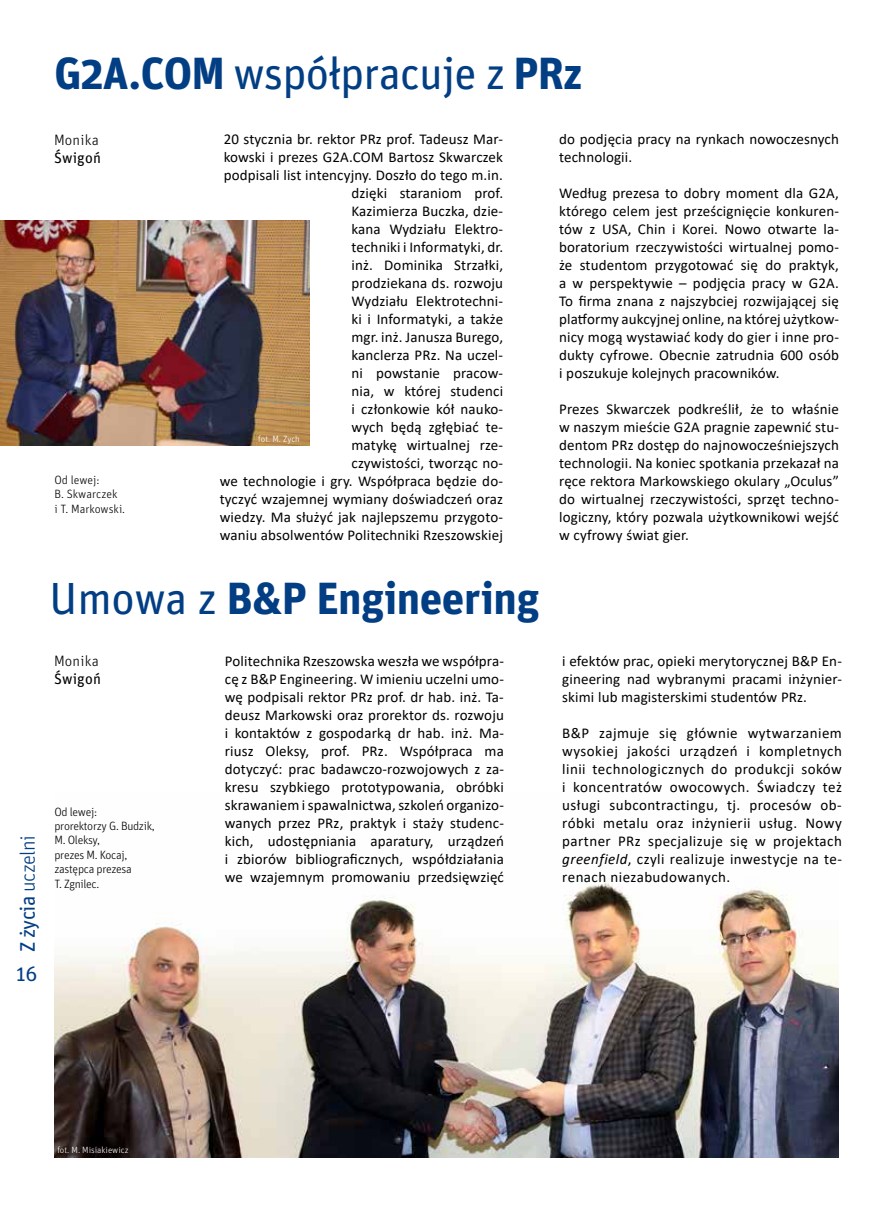
<style>
.page{position:relative;width:893px;height:1212px;background:#fff}
.page>*{position:absolute;margin:0;border:0;box-sizing:border-box;transform-origin:0 0}
.t1{font:45px "Unit Pro";letter-spacing:-.02em;color:#023e84}
.t2{font:700 45px "Unit Pro";letter-spacing:-.01em;color:#023e84}
.t3{font:300 21px "Unit Pro";letter-spacing:-.03em;color:#023e84}
.t4{font:21px "Unit Pro";color:#023e84}
.t5{font:15px/18px "Calibri";letter-spacing:.01em;color:#000;text-align:justify}
.t6{font:300 15px "Unit Pro";letter-spacing:.015em;color:#000}
.t7{font:15px "Unit Pro";letter-spacing:.015em;color:#000}
.t8{font:300 12px/14.4px "Unit Pro";letter-spacing:-.025em;color:#000}
.t9{font:300 12px/14.4px "Unit Pro";color:#000}
.t10{font:300 9px "Unit Pro";color:#fff}
.s1{font-weight:700}
.s2{font-weight:400}
.s3{font-style:italic}
</style>
<div class="page">
<img style="left:54px;top:878px;width:785px;height:280px">
<img style="left:0;top:221px;width:309px;height:224px">
<h1 class="t1" style="left:54px;top:45px;width:530px"><span class="s1">G2A.COM</span> współpracuje z <span class="s1">PRz</span></h1>
<p class="t6" style="left:54px;top:131px;width:46px">Monika</p>
<p class="t7" style="left:54px;top:148px;width:48px">Świgoń</p>
<p class="t5" style="left:224px;top:130px;width:281px">20 stycznia br. rektor PRz prof. Tadeusz Mar&shy;kowski i prezes G2A.COM Bartosz Skwarczek podpisali list intencyjny. Doszło do tego m.in.</p>
<p class="t5" style="left:559px;top:130px;width:281px">do podjęcia pracy na rynkach nowoczesnych technologii.</p>
<p class="t5" style="left:559px;top:184px;width:281px">Według prezesa to dobry moment dla G2A, którego celem jest prześcignięcie konkuren&shy;tów z USA, Chin i Korei. Nowo otwarte la&shy;boratorium rzeczywistości wirtualnej pomo&shy;że studentom przygotować się do praktyk, a w perspektywie – podjęcia pracy w G2A.<br>To firma znana z najszybciej rozwijającej się platformy aukcyjnej online, na której użytkow&shy;nicy mogą wystawiać kody do gier i inne pro&shy;dukty cyfrowe. Obecnie zatrudnia 600 osób i poszukuje kolejnych pracowników.</p>
<p class="t5" style="left:559px;top:400px;width:281px">Prezes Skwarczek podkreślił, że to właśnie w naszym mieście G2A pragnie zapewnić stu&shy;dentom PRz dostęp do najnowocześniejszych technologii. Na koniec spotkania przekazał na ręce rektora Markowskiego okulary „Oculus” do wirtualnej rzeczywistości, sprzęt techno&shy;logiczny, który pozwala użytkownikowi wejść w cyfrowy świat gier.</p>
<p class="t5" style="left:351px;top:184px;width:153px">dzięki staraniom prof.<br>Kazimierza Buczka, dzie&shy;kana Wydziału Elektro&shy;techniki i Informatyki, dr. inż. Dominika Strzałki, prodziekana ds. rozwoju Wydziału Elektrotechni&shy;ki i Informatyki, a także mgr. inż. Janusza Burego, kanclerza PRz. Na uczel&shy;ni powstanie pracow&shy;nia, w której studenci i członkowie kół nauko&shy;wych będą zgłębiać te&shy;matykę wirtualnej rze&shy;czywistości, tworząc no-</p>
<p class="t10" style="left:258px;top:433px;width:43px">fot. M. Zych</p>
<p class="t9" style="left:54px;top:473px;width:72px">Od lewej:<br>B. Skwarczek<br>i T. Markowski.</p>
<p class="t5" style="left:220px;top:472px;width:285px">we technologie i gry. Współpraca będzie do&shy;tyczyć wzajemnej wymiany doświadczeń oraz wiedzy. Ma służyć jak najlepszemu przygoto&shy;waniu absolwentów Politechniki Rzeszowskiej</p>
<h2 class="t3" style="left:15px;top:952px;width:118px;rotate:-90deg"><span class="s2">Z życia</span> uczelni</h2>
<h2 class="t4" style="left:16px;top:960px;width:23px">16</h2>
<h1 class="t2" style="left:49px;top:569px;width:492px"><span class="s2">Umowa z</span> B&amp;P Engineering</h1>
<p class="t6" style="left:54px;top:652px;width:46px">Monika</p>
<p class="t7" style="left:54px;top:669px;width:48px">Świgoń</p>
<p class="t8" style="left:54px;top:804px;width:102px">Od lewej:<br>prorektorzy G. Budzik,<br>M. Oleksy,<br>prezes M. Kocaj, zastępca prezesa<br>T. Zgnilec.</p>
<p class="t5" style="left:225px;top:652px;width:281px">Politechnika Rzeszowska weszła we współpra&shy;cę z B&amp;P Engineering. W imieniu uczelni umo&shy;wę podpisali rektor PRz prof. dr hab. inż. Ta&shy;deusz Markowski oraz prorektor ds. rozwoju i kontaktów z gospodarką dr hab. inż. Ma&shy;riusz Oleksy, prof. PRz. Współpraca ma dotyczyć: prac badawczo-rozwojowych z za&shy;kresu szybkiego prototypowania, obróbki skrawaniem i spawalnictwa, szkoleń organizo&shy;wanych przez PRz, praktyk i staży studenc&shy;kich, udostępniania aparatury, urządzeń i zbiorów bibliograficznych, współdziałania we wzajemnym promowaniu przedsięwzięć</p>
<p class="t5" style="left:562px;top:652px;width:281px">i efektów prac, opieki merytorycznej B&amp;P En&shy;gineering nad wybranymi pracami inżynier&shy;skimi lub magisterskimi studentów PRz.</p>
<p class="t5" style="left:562px;top:724px;width:281px">B&amp;P zajmuje się głównie wytwarzaniem wysokiej jakości urządzeń i kompletnych linii technologicznych do produkcji soków i koncentratów owocowych. Świadczy też usługi subcontractingu, tj. procesów ob&shy;róbki metalu oraz inżynierii usług. Nowy partner PRz specjalizuje się w projektach <span class="s3">greenfield</span>, czyli realizuje inwestycje na te&shy;renach niezabudowanych.</p>
<p class="t10" style="left:57px;top:1144px;width:73px">fot. M. Misiakiewicz</p>
</div>
